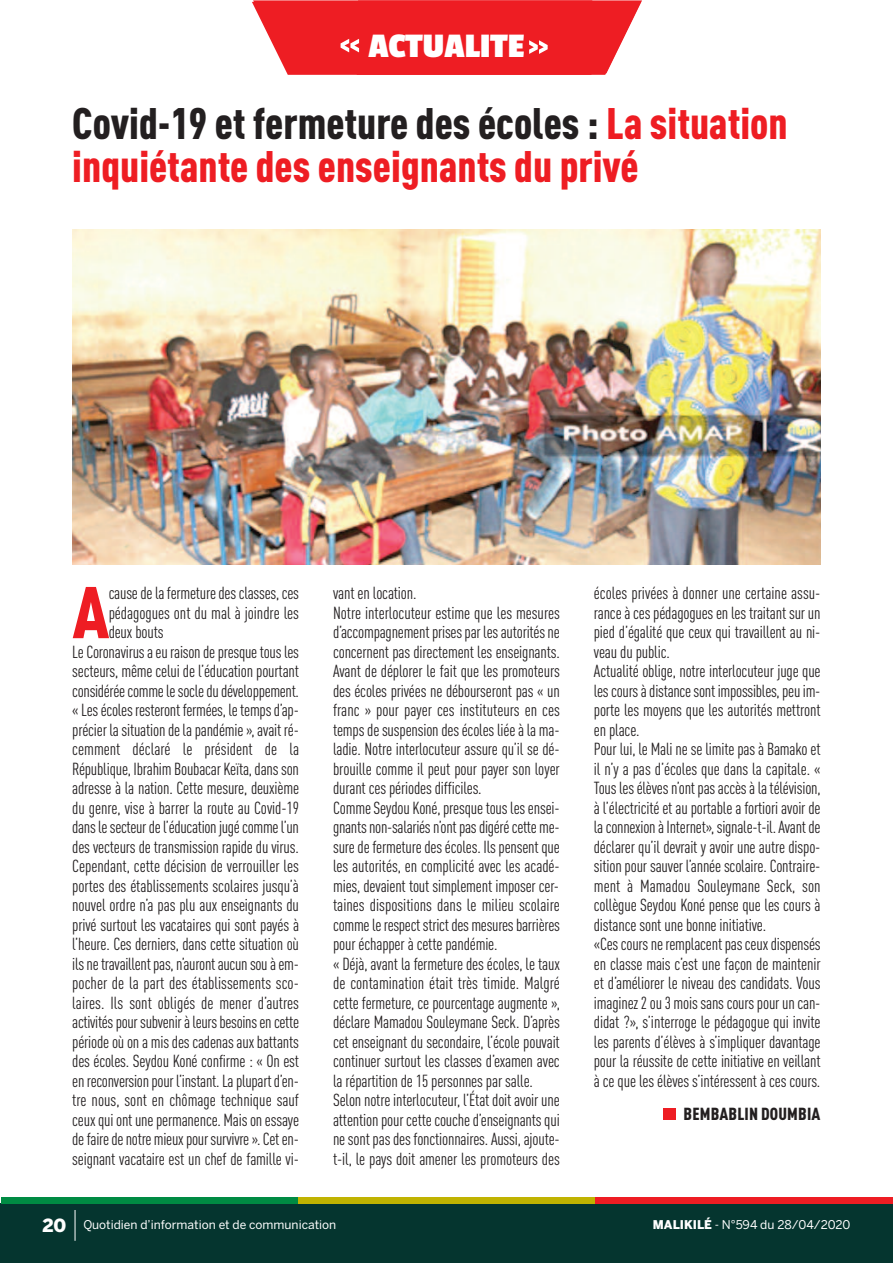
<style>
.page{position:relative;width:893px;height:1263px;background:#fff}
.page>*{position:absolute;margin:0;border:0;box-sizing:border-box;transform-origin:0 0}
.t1{font:900 condensed 72px "DIN Pro";color:#ee1d23}
.t2{font:900 condensed 43.5px/43.5px "DIN Pro";color:#ee1d23}
.t3{font:700 36px "Passion One";color:#fff}
.t4{font:condensed 17.25px/19.5px "DIN Pro";letter-spacing:-.01em;color:#231f20}
.t5{font:900 condensed 17.25px "DIN Pro";letter-spacing:.01em;color:#231f20}
.t6{font:12px "Benton Sans";color:#fff}
.s1{color:#231f20}
.s2{font-weight:900;font-size:18px}
.s3{font-weight:900}
</style>
<div class="page">
<div style="left:1px;top:1203px;width:892px;height:60px;background:#05352f"></div>
<div style="left:1px;top:1197px;width:297px;height:6px;background:#008b43"></div>
<div style="left:298px;top:1197px;width:298px;height:6px;background:#c0b301"></div>
<div style="left:596px;top:1197px;width:297px;height:6px;background:#ee1d23"></div>
<hr style="left:75px;top:1210px;width:1px;height:31px;background:#fff">
<svg style="left:252px;top:0;width:390px;height:75px;background:#ef3439"></svg>
<div style="left:663px;top:1108px;width:12px;height:12px;background:#ee1d23"></div>
<img style="left:72px;top:230px;width:749px;height:334px">
<h3 class="t3" style="left:368px;top:27px;width:157px">ACTUALITE</h3>
<h2 class="t2" style="left:72px;top:105px;width:717px"><span class="s1">Covid-19 et fermeture des écoles :</span> La situation inquiétante des enseignants du privé</h2>
<h1 class="t1" style="left:72px;top:587px;width:39px">A</h1>
<p class="t4" style="left:109px;top:585px;width:192px">causedelafermeturedesclasses,ces</p>
<p class="t4" style="left:109px;top:604px;width:192px">pédagogues ont du mal à joindre les</p>
<p class="t4" style="left:109px;top:624px;width:56px">deux bouts</p>
<p class="t4" style="left:72px;top:643px;width:228px">LeCoronavirusaeuraisondepresquetousles</p>
<p class="t4" style="left:72px;top:663px;width:228px">secteurs, même celui de l’éducation pourtant</p>
<p class="t4" style="left:72px;top:682px;width:228px">considéréecommelesocledudéveloppement.</p>
<p class="t4" style="left:72px;top:702px;width:228px">«Lesécolesresteront fermées, letempsd’ap-</p>
<p class="t4" style="left:72px;top:721px;width:228px">précier lasituationdelapandémie»,avait ré-</p>
<p class="t4" style="left:72px;top:741px;width:228px">cemment déclaré le président de la</p>
<p class="t4" style="left:72px;top:760px;width:228px">République, Ibrahim Boubacar Keïta,dansson</p>
<p class="t4" style="left:72px;top:780px;width:228px">adresse à la nation. Cette mesure, deuxième</p>
<p class="t4" style="left:72px;top:799px;width:228px">du genre, vise à barrer la route au Covid-19</p>
<p class="t4" style="left:72px;top:819px;width:228px">danslesecteurdel’éducationjugécommel’un</p>
<p class="t4" style="left:72px;top:838px;width:228px">des vecteurs de transmission rapide du virus.</p>
<p class="t4" style="left:72px;top:858px;width:228px">Cependant, cette décision de verrouiller les</p>
<p class="t4" style="left:72px;top:877px;width:228px">portes des établissements scolaires jusqu’à</p>
<p class="t4" style="left:72px;top:897px;width:228px">nouvel ordre n’a pas plu aux enseignants du</p>
<p class="t4" style="left:72px;top:916px;width:228px">privé surtout les vacataires qui sont payés à</p>
<p class="t4" style="left:72px;top:936px;width:228px">l’heure. Ces derniers, dans cette situation où</p>
<p class="t4" style="left:72px;top:955px;width:228px">ilsnetravaillentpas,n’aurontaucunsouàem-</p>
<p class="t4" style="left:72px;top:975px;width:228px">pocher de la part des établissements sco-</p>
<p class="t4" style="left:72px;top:994px;width:228px">laires. Ils sont obligés de mener d’autres</p>
<p class="t4" style="left:72px;top:1014px;width:228px">activitéspoursubveniràleursbesoinsencette</p>
<p class="t4" style="left:72px;top:1033px;width:228px">période où on a mis des cadenas aux battants</p>
<p class="t4" style="left:72px;top:1053px;width:228px">des écoles. Seydou Koné confirme : « On est</p>
<p class="t4" style="left:72px;top:1072px;width:228px">enreconversionpour l’instant.Laplupartd’en-</p>
<p class="t4" style="left:72px;top:1092px;width:228px">tre nous, sont en chômage technique sauf</p>
<p class="t4" style="left:72px;top:1111px;width:228px">ceuxquiontunepermanence. Maisonessaye</p>
<p class="t4" style="left:72px;top:1131px;width:228px">defairedenotremieuxpoursurvivre».Ceten-</p>
<p class="t4" style="left:72px;top:1150px;width:228px">seignant vacataire est un chef de famille vi-</p>
<p class="t4" style="left:333px;top:585px;width:228px">vant en location.<br>Notre interlocuteur estime que les mesures d’accompagnementprisespar lesautoritésne concernent pas directement les enseignants.<br>Avant de déplorer le fait que les promoteurs des écoles privées ne débourseront pas « un franc » pour payer ces instituteurs en ces temps de suspension des écoles liée à la ma&shy;ladie. Notre interlocuteur assure qu’il se dé&shy;brouille comme il peut pour payer son loyer durant ces périodes difficiles.<br>Comme Seydou Koné, presque tous les ensei&shy;gnantsnon-salariésn’ontpasdigérécetteme&shy;sure de fermeture des écoles. Ils pensent que les autorités, en complicité avec les acadé&shy;mies, devaient tout simplement imposer cer&shy;taines dispositions dans le milieu scolaire commelerespectstrictdesmesuresbarrières pour échapper à cette pandémie.<br>« Déjà, avant la fermeture des écoles, le taux de contamination était très timide. Malgré cette fermeture, ce pourcentage augmente », déclare Mamadou Souleymane Seck. D’après cet enseignant du secondaire, l’école pouvait continuer surtout les classes d’examen avec la répartition de 15 personnes par salle.<br>Selon notre interlocuteur, l’État doit avoir une attention pour cette couche d’enseignants qui ne sont pas des fonctionnaires. Aussi, ajoute&shy;t-il, le pays doit amener les promoteurs des</p>
<p class="t4" style="left:594px;top:585px;width:228px">écoles privées à donner une certaine assu&shy;rance à ces pédagogues en les traitant sur un pied d’égalité que ceux qui travaillent au ni&shy;veau du public.<br>Actualité oblige, notre interlocuteur juge que lescoursàdistancesont impossibles,peuim&shy;porte les moyens que les autorités mettront en place.<br>Pour lui, le Mali ne se limite pas à Bamako et il n’y a pas d’écoles que dans la capitale. « Touslesélèvesn’ontpasaccèsàlatélévision, à l’électricité et au portable a fortiori avoir de laconnexionàInternet»,signale-t-il.Avantde déclarer qu’il devrait y avoir une autre dispo&shy;sition pour sauver l’année scolaire. Contraire&shy;ment à Mamadou Souleymane Seck, son collègue Seydou Koné pense que les cours à distance sont une bonne initiative. «Cescoursneremplacentpasceuxdispensés en classe mais c’est une façon de maintenir et d’améliorer le niveau des candidats. Vous imaginez 2 ou 3 mois sans cours pour un can&shy;didat ?», s’interroge le pédagogue qui invite les parents d’élèves à s’impliquer davantage pour la réussite de cette initiative en veillant à ce que les élèves s’intéressent à ces cours.</p>
<p class="t5" style="left:684px;top:1107px;width:138px">BEMBABLIN DOUMBIA</p>
<p class="t6" style="left:43px;top:1218px;width:295px"><span class="s2">20</span> Quotidien d’information et de communication</p>
<p class="t6" style="left:653px;top:1218px;width:199px"><span class="s3">MALIKILÉ</span> - N°594 du 28/04/2020</p>
</div>
